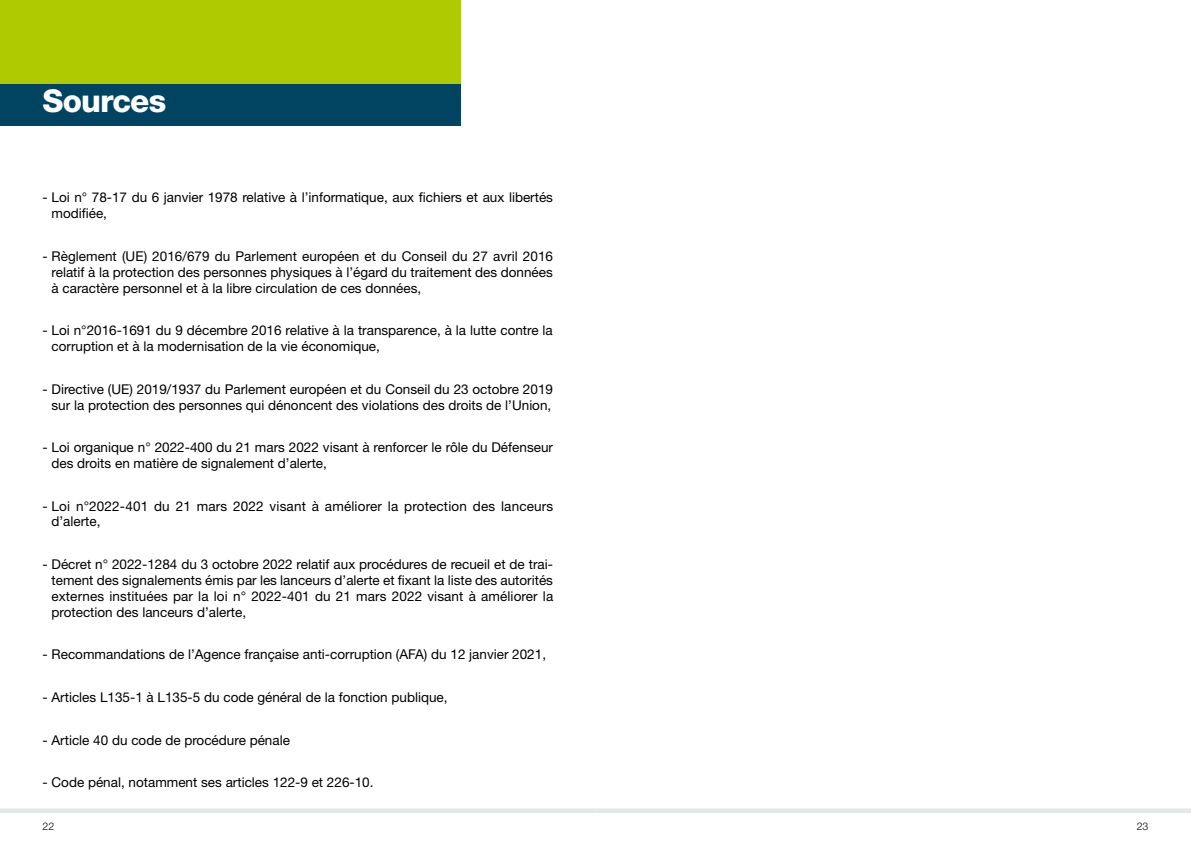
<style>
.page{position:relative;width:1191px;height:851px;background:#fff}
.page>*{position:absolute;margin:0;border:0;box-sizing:border-box;transform-origin:0 0}
.t1{font:800 31.5px "Helvetica Neue LT Std";letter-spacing:-.025em;color:#fff}
.t2{font:13.5px/15.9px "Helvetica Neue LT Std";color:#000}
.t3{font:300 10.5px "Helvetica Neue LT Std";color:#000}
</style>
<div class="page">
<svg style="left:595px;top:808px;width:596px;height:4px;background:#e4eaee"></svg>
<svg style="left:0;top:808px;width:595px;height:4px;background:#e4eaee"></svg>
<div style="left:0;top:83px;width:460px;height:43px;background:#004461"></div>
<div style="left:0;top:0;width:460px;height:83px;background:#afca00"></div>
<h1 class="t1" style="left:43px;top:82px;width:125px">Sources</h1>
<p class="t2" style="left:52px;top:189px;width:503px;text-indent:-9px">- Loi n° 78-17 du 6 janvier 1978 relative à l’informatique, aux fichiers et aux libertés modifiée,</p>
<p class="t2" style="left:52px;top:247px;width:503px;text-align:justify;text-indent:-9px">- Règlement (UE) 2016/679 du Parlement européen et du Conseil du 27 avril 2016 relatif à la protection des personnes physiques à l’égard du traitement des données à caractère personnel et à la libre circulation de ces données,</p>
<p class="t2" style="left:52px;top:322px;width:503px;text-indent:-9px">- Loi n°2016-1691 du 9 décembre 2016 relative à la transparence, à la lutte contre la corruption et à la modernisation de la vie économique,</p>
<p class="t2" style="left:43px;top:380px;width:512px;text-align:center">- Directive (UE) 2019/1937 du Parlement européen et du Conseil du 23 octobre 2019 sur la protection des personnes qui dénoncent des violations des droits de l’Union,</p>
<p class="t2" style="left:52px;top:439px;width:503px;text-indent:-9px">- Loi organique n° 2022-400 du 21 mars 2022 visant à renforcer le rôle du Défenseur des droits en matière de signalement d’alerte,</p>
<p class="t2" style="left:52px;top:497px;width:503px;text-indent:-9px">- Loi n°2022-401 du 21 mars 2022 visant à améliorer la protection des lanceurs d’alerte,</p>
<p class="t2" style="left:52px;top:556px;width:503px;text-align:justify;text-indent:-9px">- Décret n° 2022-1284 du 3 octobre 2022 relatif aux procédures de recueil et de trai&shy;tement des signalements émis par les lanceurs d’alerte et fixant la liste des autorités externes instituées par la loi n° 2022-401 du 21 mars 2022 visant à améliorer la protection des lanceurs d’alerte,</p>
<p class="t2" style="left:43px;top:646px;width:505px">- Recommandations de l’Agence française anti-corruption (AFA) du 12 janvier 2021,</p>
<p class="t2" style="left:43px;top:688px;width:406px">- Articles L135-1 à L135-5 du code général de la fonction publique,</p>
<p class="t2" style="left:43px;top:731px;width:249px">- Article 40 du code de procédure pénale</p>
<p class="t2" style="left:43px;top:773px;width:332px">- Code pénal, notamment ses articles 122-9 et 226-10.</p>
<p class="t3" style="left:43px;top:819px;width:13px">22</p>
<p class="t3" style="left:1136px;top:819px;width:13px">23</p>
</div>
